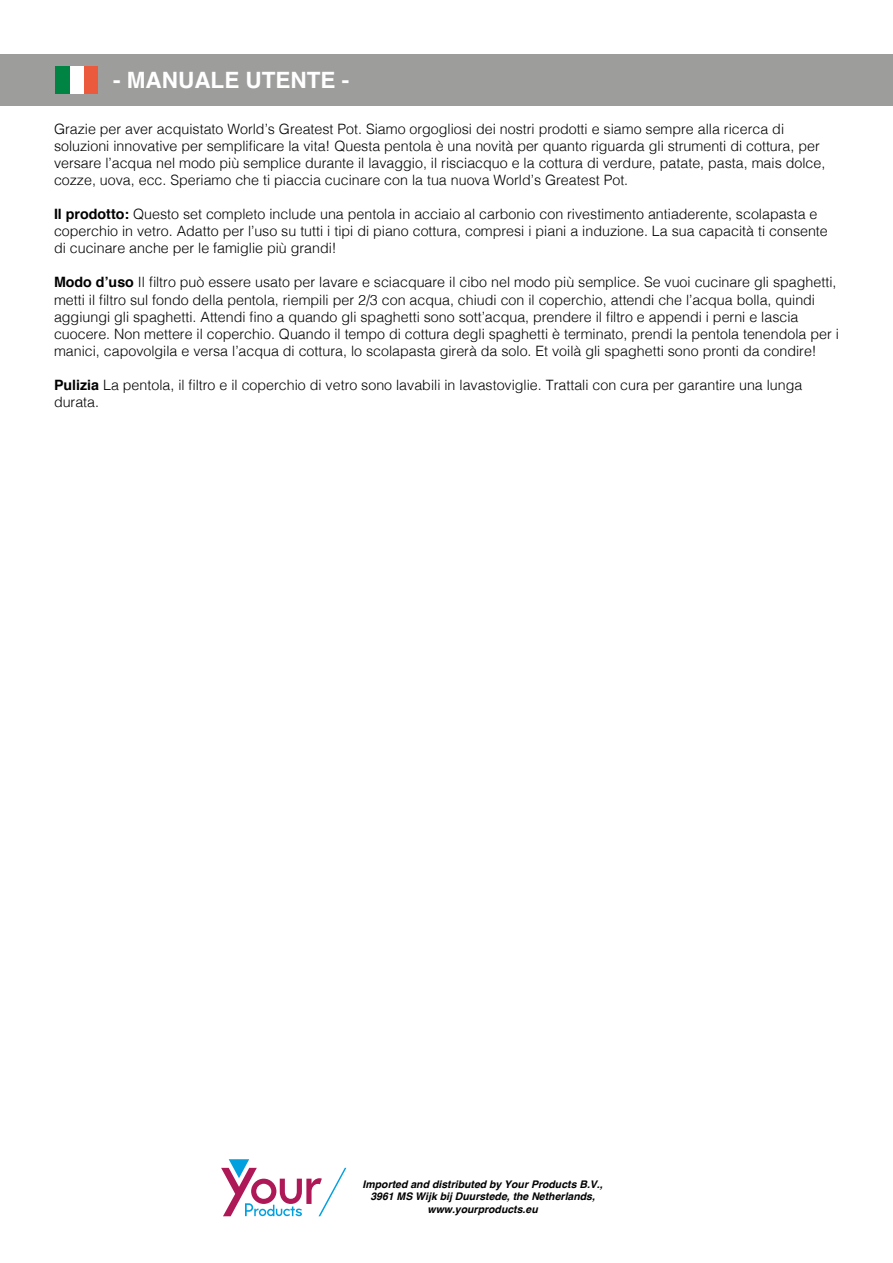
<style>
.page{position:relative;width:893px;height:1263px;background:#fff}
.page>*{position:absolute;margin:0;border:0;box-sizing:border-box;transform-origin:0 0}
.t1{font:700 22.5px "Helvetica";color:#fff}
.t2{font:300 14.25px/17.1px "Helvetica";color:#000}
.t3{font:italic 700 10.5px/12.6px "Helvetica";color:#000;text-align:center}
.s1{font-weight:700}
</style>
<div class="page">
<div style="left:0;top:54px;width:893px;height:51px;background:#9d9d9c"></div>
<div style="left:55px;top:66px;width:43px;height:27px;background:#fff"></div>
<div style="left:84px;top:66px;width:14px;height:27px;background:#eb5a3d"></div>
<div style="left:55px;top:66px;width:15px;height:27px;background:#008444"></div>
<svg style="left:221px;top:1159px;width:125px;height:57px"></svg>
<h1 class="t1" style="left:113px;top:62px;width:238px">- MANUALE UTENTE -</h1>
<p class="t2" style="left:54px;top:119px;width:773px">Grazie per aver acquistato World’s Greatest Pot. Siamo orgogliosi dei nostri prodotti e siamo sempre alla ricerca di soluzioni innovative per semplificare la vita! Questa pentola è una novità per quanto riguarda gli strumenti di cottura, per versare l’acqua nel modo più semplice durante il lavaggio, il risciacquo e la cottura di verdure, patate, pasta, mais dolce, cozze, uova, ecc. Speriamo che ti piaccia cucinare con la tua nuova World’s Greatest Pot.</p>
<p class="t2" style="left:54px;top:204px;width:775px"><span class="s1">Il prodotto:</span> Questo set completo include una pentola in acciaio al carbonio con rivestimento antiaderente, scolapasta e coperchio in vetro. Adatto per l’uso su tutti i tipi di piano cottura, compresi i piani a induzione. La sua capacità ti consente di cucinare anche per le famiglie più grandi!</p>
<p class="t2" style="left:54px;top:273px;width:786px"><span class="s1">Modo d’uso</span> Il filtro può essere usato per lavare e sciacquare il cibo nel modo più semplice. Se vuoi cucinare gli spaghetti, metti il filtro sul fondo della pentola, riempili per 2/3 con acqua, chiudi con il coperchio, attendi che l’acqua bolla, quindi aggiungi gli spaghetti. Attendi fino a quando gli spaghetti sono sott’acqua, prendere il filtro e appendi i perni e lascia cuocere. Non mettere il coperchio. Quando il tempo di cottura degli spaghetti è terminato, prendi la pentola tenendola per i manici, capovolgila e versa l’acqua di cottura, lo scolapasta girerà da solo. Et voilà gli spaghetti sono pronti da condire!</p>
<p class="t2" style="left:54px;top:375px;width:750px"><span class="s1">Pulizia</span> La pentola, il filtro e il coperchio di vetro sono lavabili in lavastoviglie. Trattali con cura per garantire una lunga durata.</p>
<p class="t3" style="left:363px;top:1178px;width:242px">Imported and distributed by Your Products B.V.,<br>3961 MS Wijk bij Duurstede, the Netherlands, www.yourproducts.eu</p>
</div>
